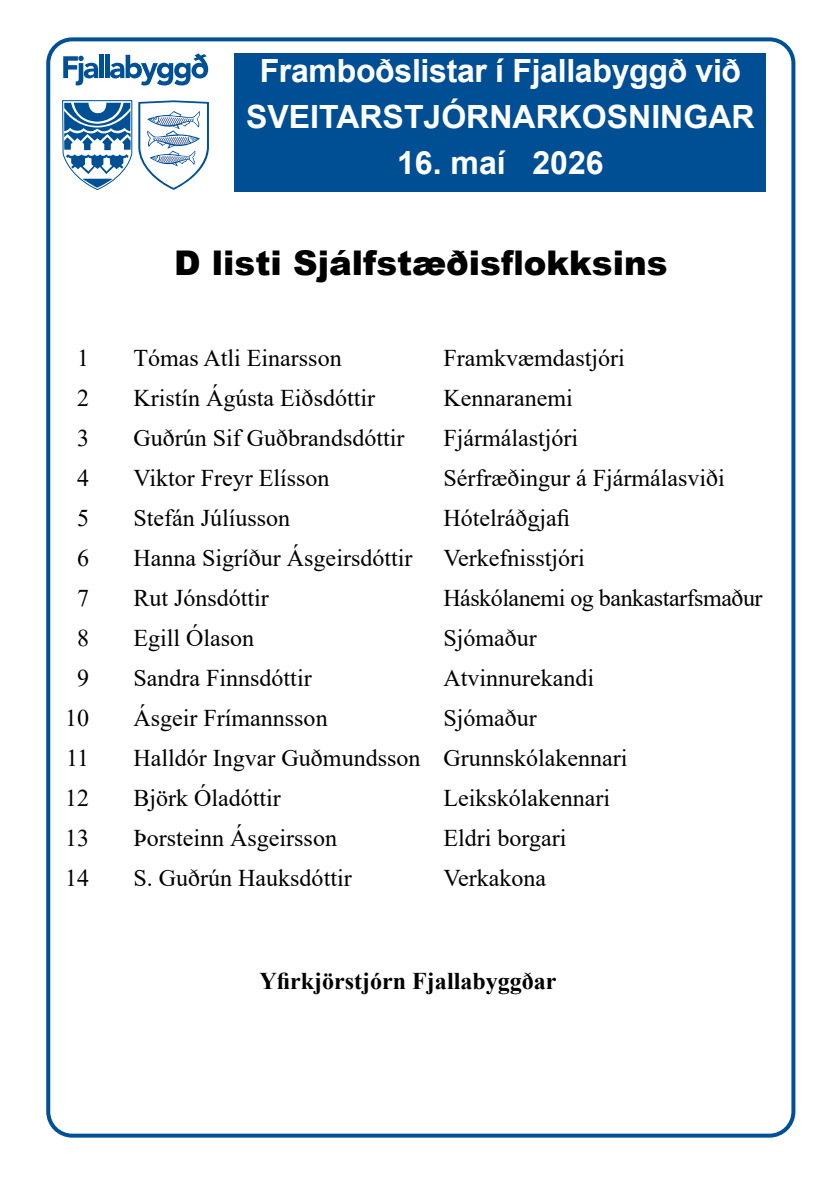
<style>
.page{position:relative;width:840px;height:1191px;background:#fff}
.page>*{position:absolute;margin:0;border:0;box-sizing:border-box;transform-origin:0 0}
.t1{font:900 34px "Arial";color:#000}
.t2{font:700 32px/46px "Arial";color:#fff;text-align:center}
.t3{font:24px/40px "Times New Roman";color:#000}
.t4{font:700 24px "Times New Roman";color:#000}
</style>
<div class="page">
<div style="left:46px;top:37px;width:749px;height:1100px;border:4px solid #005096;border-radius:24px"></div>
<svg style="left:62px;top:53px;width:147px;height:137px"></svg>
<div style="left:235px;top:53px;width:530px;height:139px;background:#004f94"></div>
<h2 class="t2" style="left:246px;top:48px;width:509px">Framboðslistar í Fjallabyggð við<br>SVEITARSTJÓRNARKOSNINGAR</h2>
<h2 class="t2" style="left:397px;top:140px;width:208px">16. maí 2026</h2>
<h1 class="t1" style="left:174px;top:238px;width:494px">D listi Sjálfstæðisflokksins</h1>
<p class="t3" style="left:65px;top:337px;width:25px;text-align:center">1<br>2<br>3<br>4<br>5<br>6<br>7<br>8<br>9<br>10<br>11<br>12<br>13<br>14</p>
<p class="t3" style="left:133px;top:337px;width:288px">Tómas Atli Einarsson<br>Kristín Ágústa Eiðsdóttir<br>Guðrún Sif Guðbrandsdóttir<br>Viktor Freyr Elísson<br>Stefán Júlíusson<br>Hanna Sigríður Ásgeirsdóttir<br>Rut Jónsdóttir<br>Egill Ólason<br>Sandra Finnsdóttir<br>Ásgeir Frímannsson<br>Halldór Ingvar Guðmundsson<br>Björk Óladóttir<br>Þorsteinn Ásgeirsson<br>S. Guðrún Hauksdóttir</p>
<p class="t3" style="left:443px;top:337px;width:320px">Framkvæmdastjóri<br>Kennaranemi<br>Fjármálastjóri<br>Sérfræðingur á Fjármálasviði<br>Hótelráðgjafi<br>Verkefnisstjóri<br>Háskólanemi og bankastarfsmaður<br>Sjómaður<br>Atvinnurekandi<br>Sjómaður<br>Grunnskólakennari<br>Leikskólakennari<br>Eldri borgari<br>Verkakona</p>
<p class="t4" style="left:259px;top:963px;width:298px">Yfirkjörstjórn Fjallabyggðar</p>
</div>
